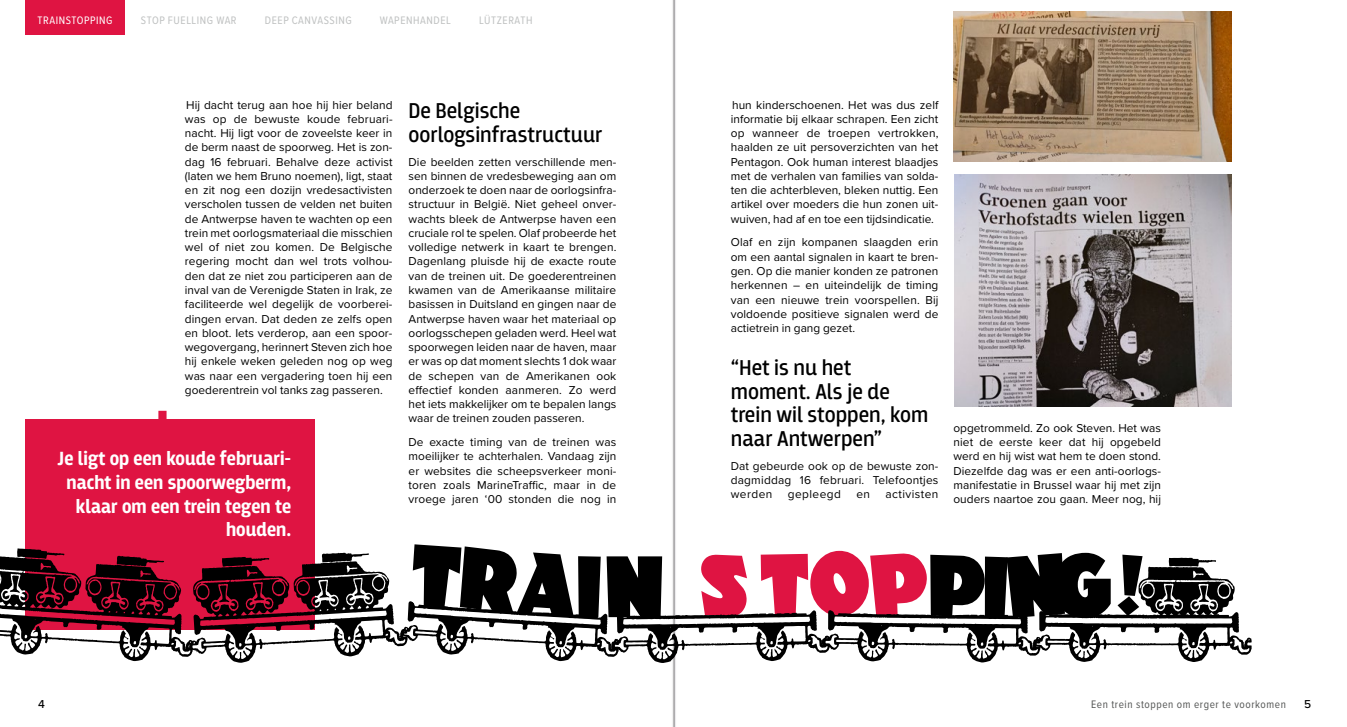
<style>
.page{position:relative;width:1347px;height:727px;background:#fff}
.page>*{position:absolute;margin:0;border:0;box-sizing:border-box;transform-origin:0 0}
.titel_col_2{font:22.5px/23.8px "Breakers";color:#000}
.highlight_left{font:700 20px/23.8px "Breakers";color:#fff;text-align:right}
.body_2_col{font:11.88px/14.2px "Proxima Nova";color:#000;text-align:justify}
.body_2_col-2{font:11.88px "Proxima Nova";letter-spacing:.035em;color:#000}
.t1{font:500 11.88px "Proxima Nova";color:#000}
.Header_index{font:11.25px "Proxima Nova Cond";letter-spacing:.05em;color:#bfc1c1}
.footer_2{font:11.25px "Proxima Nova Cond";letter-spacing:.05em;color:#555756}
.Header_index-2{font:11.25px "Proxima Nova Cond";letter-spacing:.05em;color:#fff}
</style>
<div class="page">
<div style="left:26px;top:419px;width:289px;height:210px;background:#df1442"></div>
<svg style="left:158px;top:410px;width:8px;height:9px"></svg>
<div style="left:26px;top:0;width:99px;height:34px;background:#df1442"></div>
<img style="left:953px;top:12px;width:278px;height:150px">
<img style="left:955px;top:174px;width:276px;height:233px">
<svg style="left:0;top:544px;width:1251px;height:119px"></svg>
<svg style="left:663px;top:0;width:21px;height:726px"></svg>
<p class="Header_index-2" style="left:38px;top:12px;width:77px">TRAINSTOPPING</p>
<p class="Header_index" style="left:141px;top:12px;width:97px">STOP FUELLING WAR</p>
<p class="Header_index" style="left:265px;top:12px;width:88px">DEEP CANVASSING</p>
<p class="Header_index" style="left:380px;top:12px;width:73px">WAPENHANDEL</p>
<p class="Header_index" style="left:479px;top:12px;width:55px">LÜTZERATH</p>
<p class="body_2_col" style="left:185px;top:97px;width:209px">Hij dacht terug aan hoe hij hier beland was op de bewuste koude februari&shy;nacht. Hij ligt voor de zoveelste keer in de berm naast de spoorweg. Het is zon&shy;dag 16 februari. Behalve deze activist (laten we hem Bruno noemen), ligt, staat en zit nog een dozijn vredesactivisten verscholen tussen de velden net buiten de Antwerpse haven te wachten op een trein met oorlogsmateriaal die misschien wel of niet zou komen. De Belgische regering mocht dan wel trots volhou&shy;den dat ze niet zou participeren aan de inval van de Verenigde Staten in Irak, ze faciliteerde wel degelijk de voorberei&shy;dingen ervan. Dat deden ze zelfs open en bloot. Iets verderop, aan een spoor&shy;wegovergang, herinnert Steven zich hoe hij enkele weken geleden nog op weg was naar een vergadering toen hij een goederentrein vol tanks zag passeren.</p>
<p class="titel_col_2" style="left:408px;top:99px;width:195px">De Belgische oorlogsinfrastructuur</p>
<p class="body_2_col" style="left:408px;top:154px;width:209px">Die beelden zetten verschillende men&shy;sen binnen de vredesbeweging aan om onderzoek te doen naar de oorlogsinfra&shy;structuur in België. Niet geheel onver&shy;wachts bleek de Antwerpse haven een cruciale rol te spelen. Olaf probeerde het volledige netwerk in kaart te brengen.<br>Dagenlang pluisde hij de exacte route van de treinen uit. De goederentreinen kwamen van de Amerikaanse militaire basissen in Duitsland en gingen naar de Antwerpse haven waar het materiaal op oorlogsschepen geladen werd. Heel wat spoorwegen leiden naar de haven, maar er was op dat moment slechts 1 dok waar de schepen van de Amerikanen ook effectief konden aanmeren. Zo werd het iets makkelijker om te bepalen langs waar de treinen zouden passeren.</p>
<p class="body_2_col" style="left:408px;top:434px;width:209px">De exacte timing van de treinen was moeilijker te achterhalen. Vandaag zijn er websites die scheepsverkeer moni&shy;toren zoals MarineTraffic, maar in de vroege jaren ‘00 stonden die nog in</p>
<p class="highlight_left" style="left:58px;top:447px;width:235px">Je ligt op een koude februari&shy;nacht in een spoorwegberm, klaar om een trein tegen te houden.</p>
<p class="body_2_col" style="left:731px;top:97px;width:209px">hun kinderschoenen. Het was dus zelf informatie bij elkaar schrapen. Een zicht op wanneer de troepen vertrokken, haalden ze uit persoverzichten van het Pentagon. Ook human interest blaadjes met de verhalen van families van solda&shy;ten die achterbleven, bleken nuttig. Een artikel over moeders die hun zonen uit&shy;wuiven, had af en toe een tijdsindicatie.</p>
<p class="body_2_col" style="left:731px;top:235px;width:209px">Olaf en zijn kompanen slaagden erin om een aantal signalen in kaart te bren&shy;gen. Op die manier konden ze patronen herkennen – en uiteindelijk de timing van een nieuwe trein voorspellen. Bij voldoende positieve signalen werd de actietrein in gang gezet.</p>
<p class="titel_col_2" style="left:731px;top:356px;width:199px">“Het is nu het moment. Als je de trein wil stoppen, kom naar Antwerpen”</p>
<p class="body_2_col" style="left:731px;top:458px;width:209px">Dat gebeurde ook op de bewuste zon&shy;dagmiddag 16 februari. Telefoontjes werden</p>
<p class="body_2_col-2" style="left:788px;top:485px;width:55px">gepleegd</p>
<p class="body_2_col" style="left:856px;top:486px;width:15px">en</p>
<p class="body_2_col-2" style="left:885px;top:485px;width:54px">activisten</p>
<p class="body_2_col" style="left:953px;top:420px;width:209px">opgetrommeld. Zo ook Steven. Het was niet de eerste keer dat hij opgebeld werd en hij wist wat hem te doen stond.<br>Diezelfde dag was er een anti-oorlogs&shy;manifestatie in Brussel waar hij met zijn ouders naartoe zou gaan. Meer nog, hij</p>
<p class="t1" style="left:38px;top:694px;width:8px">4</p>
<p class="footer_2" style="left:1091px;top:695px;width:196px">Een trein stoppen om erger te voorkomen</p>
<p class="t1" style="left:1304px;top:694px;width:9px">5</p>
</div>
